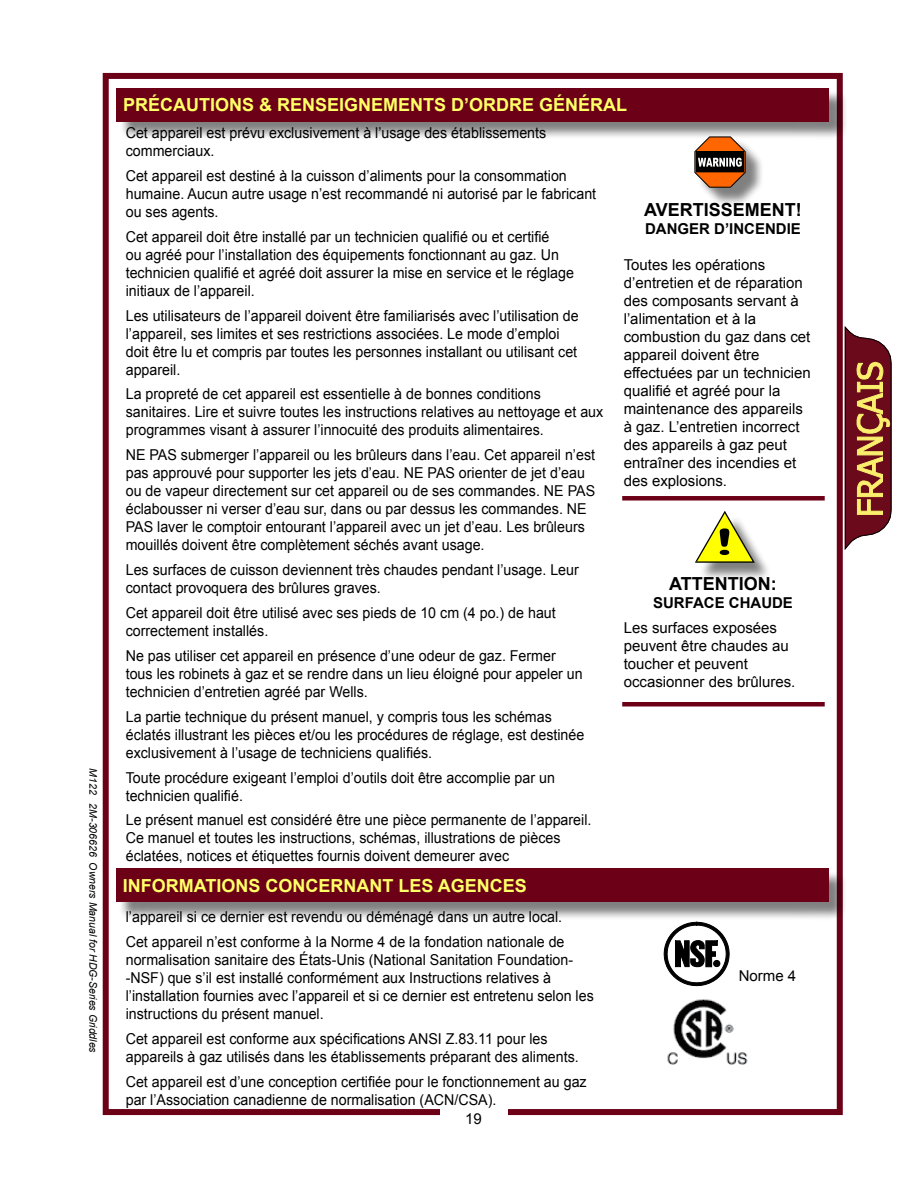
<style>
.page{position:relative;width:918px;height:1188px;background:#fff}
.page>*{position:absolute;margin:0;border:0;box-sizing:border-box;transform-origin:0 0}
.t1{font:700 18px "Arial";color:#ff6}
.t2{font:700 18px "Arial";color:#000}
.t3{font:15px/18px "Arial";color:#000;scale:.95 1}
.t4{font:15px/18px "Arial";color:#000}
.t5{font:700 15px "Arial";color:#000}
.t6{font:italic 10.5px "Arial";color:#000}
</style>
<div class="page">
<div style="left:103px;top:73px;width:740px;height:1042px;border:6px solid #6b0017"></div>
<div style="left:696px;top:139px;width:68px;height:67px;background:#000;opacity:.5"></div>
<svg style="left:694px;top:140px;width:52px;height:48px;background:#985f3a"></svg>
<div style="left:698px;top:514px;width:75px;height:68px;background:#000;opacity:.5"></div>
<svg style="left:695px;top:511px;width:60px;height:52px"></svg>
<svg style="left:664px;top:922px;width:65px;height:64px"></svg>
<div style="left:118px;top:871px;width:730px;height:50px;background:#000;opacity:.5"></div>
<div style="left:116px;top:868px;width:713px;height:34px;background:#6b0017"></div>
<div style="left:119px;top:90px;width:729px;height:50px;background:#000;opacity:.5"></div>
<div style="left:117px;top:88px;width:712px;height:34px;background:#6b0017"></div>
<div style="left:440px;top:1109px;width:67px;height:22px;background:#fff"></div>
<img style="left:667px;top:999px;width:81px;height:66px">
<div style="left:622px;top:496px;width:203px;height:5px;background:#6b0017"></div>
<hr style="left:622px;top:702px;width:203px;height:4px;background:#6b0017">
<svg style="left:845px;top:326px;width:47px;height:224px;background:#925346"></svg>
<p class="t6" style="left:100px;top:768px;width:286px;rotate:90deg">M122 2M-306626 Owners Manual for HDG-Series Griddles</p>
<p class="t1" style="left:123px;top:93px;width:506px">PRÉCAUTIONS &amp; RENSEIGNEMENTS D’ORDRE GÉNÉRAL</p>
<p class="t3" style="left:126px;top:124px;width:444px">Cet appareil est prévu exclusivement à l’usage des établissements commerciaux.</p>
<p class="t3" style="left:126px;top:167px;width:497px">Cet appareil est destiné à la cuisson d’aliments pour la consommation humaine. Aucun autre usage n’est recommandé ni autorisé par le fabricant ou ses agents.</p>
<p class="t3" style="left:126px;top:228px;width:473px">Cet appareil doit être installé par un technicien qualifié ou et certifié<br>ou agréé pour l’installation des équipements fonctionnant au gaz. Un technicien qualifié et agréé doit assurer la mise en service et le réglage initiaux de l’appareil.</p>
<p class="t3" style="left:126px;top:306px;width:478px">Les utilisateurs de l’appareil doivent être familiarisés avec l’utilisation de l’appareil, ses limites et ses restrictions associées. Le mode d’emploi doit être lu et compris par toutes les personnes installant ou utilisant cet appareil.</p>
<p class="t3" style="left:126px;top:385px;width:504px">La propreté de cet appareil est essentielle à de bonnes conditions sanitaires. Lire et suivre toutes les instructions relatives au nettoyage et aux programmes visant à assurer l’innocuité des produits alimentaires.</p>
<p class="t3" style="left:126px;top:446px;width:496px">NE PAS submerger l’appareil ou les brûleurs dans l’eau. Cet appareil n’est pas approuvé pour supporter les jets d’eau. NE PAS orienter de jet d’eau ou de vapeur directement sur cet appareil ou de ses commandes. NE PAS éclabousser ni verser d’eau sur, dans ou par dessus les commandes. NE PAS laver le comptoir entourant l’appareil avec un jet d’eau. Les brûleurs mouillés doivent être complètement séchés avant usage.</p>
<p class="t3" style="left:126px;top:561px;width:478px">Les surfaces de cuisson deviennent très chaudes pendant l’usage. Leur contact provoquera des brûlures graves.</p>
<p class="t3" style="left:126px;top:604px;width:454px">Cet appareil doit être utilisé avec ses pieds de 10 cm (4 po.) de haut correctement installés.</p>
<p class="t3" style="left:126px;top:647px;width:483px">Ne pas utiliser cet appareil en présence d’une odeur de gaz. Fermer tous les robinets à gaz et se rendre dans un lieu éloigné pour appeler un technicien d’entretien agréé par Wells.</p>
<p class="t3" style="left:126px;top:708px;width:484px">La partie technique du présent manuel, y compris tous les schémas éclatés illustrant les pièces et/ou les procédures de réglage, est destinée exclusivement à l’usage de techniciens qualifiés.</p>
<p class="t3" style="left:126px;top:768px;width:453px">Toute procédure exigeant l’emploi d’outils doit être accomplie par un technicien qualifié.</p>
<p class="t3" style="left:126px;top:811px;width:492px">Le présent manuel est considéré être une pièce permanente de l’appareil.<br>Ce manuel et toutes les instructions, schémas, illustrations de pièces éclatées, notices et étiquettes fournis doivent demeurer avec</p>
<p class="t1" style="left:123px;top:874px;width:406px">INFORMATIONS CONCERNANT LES AGENCES</p>
<p class="t3" style="left:126px;top:905px;width:463px;line-height:24.9px">l’appareil si ce dernier est revendu ou déménagé dans un autre local.<br>Cet appareil n’est conforme à la Norme 4 de la fondation nationale de</p>
<p class="t3" style="left:126px;top:951px;width:494px">normalisation sanitaire des États-Unis (National Sanitation Foundation--NSF) que s’il est installé conformément aux Instructions relatives à l’installation fournies avec l’appareil et si ce dernier est entretenu selon les instructions du présent manuel.</p>
<p class="t3" style="left:126px;top:1030px;width:478px">Cet appareil est conforme aux spécifications ANSI Z.83.11 pour les appareils à gaz utilisés dans les établissements préparant des aliments.</p>
<p class="t3" style="left:126px;top:1073px;width:487px">Cet appareil est d’une conception certifiée pour le fonctionnement au gaz par l’Association canadienne de normalisation (ACN/CSA).</p>
<p class="t4" style="left:465px;top:1110px;width:18px">19</p>
<p class="t2" style="left:644px;top:198px;width:159px">AVERTISSEMENT!</p>
<p class="t5" style="left:645px;top:219px;width:157px">DANGER D’INCENDIE</p>
<p class="t4" style="left:624px;top:256px;width:189px">Toutes les opérations d’entretien et de réparation des composants servant à l’alimentation et à la combustion du gaz dans cet appareil doivent être effectuées par un technicien qualifié et agréé pour la maintenance des appareils à gaz. L’entretien incorrect des appareils à gaz peut entraîner des incendies et des explosions.</p>
<p class="t2" style="left:669px;top:572px;width:109px">ATTENTION:</p>
<p class="t5" style="left:653px;top:593px;width:141px">SURFACE CHAUDE</p>
<p class="t4" style="left:624px;top:619px;width:173px">Les surfaces exposées peuvent être chaudes au toucher et peuvent occasionner des brûlures.</p>
<p class="t4" style="left:739px;top:967px;width:59px">Norme 4</p>
</div>
